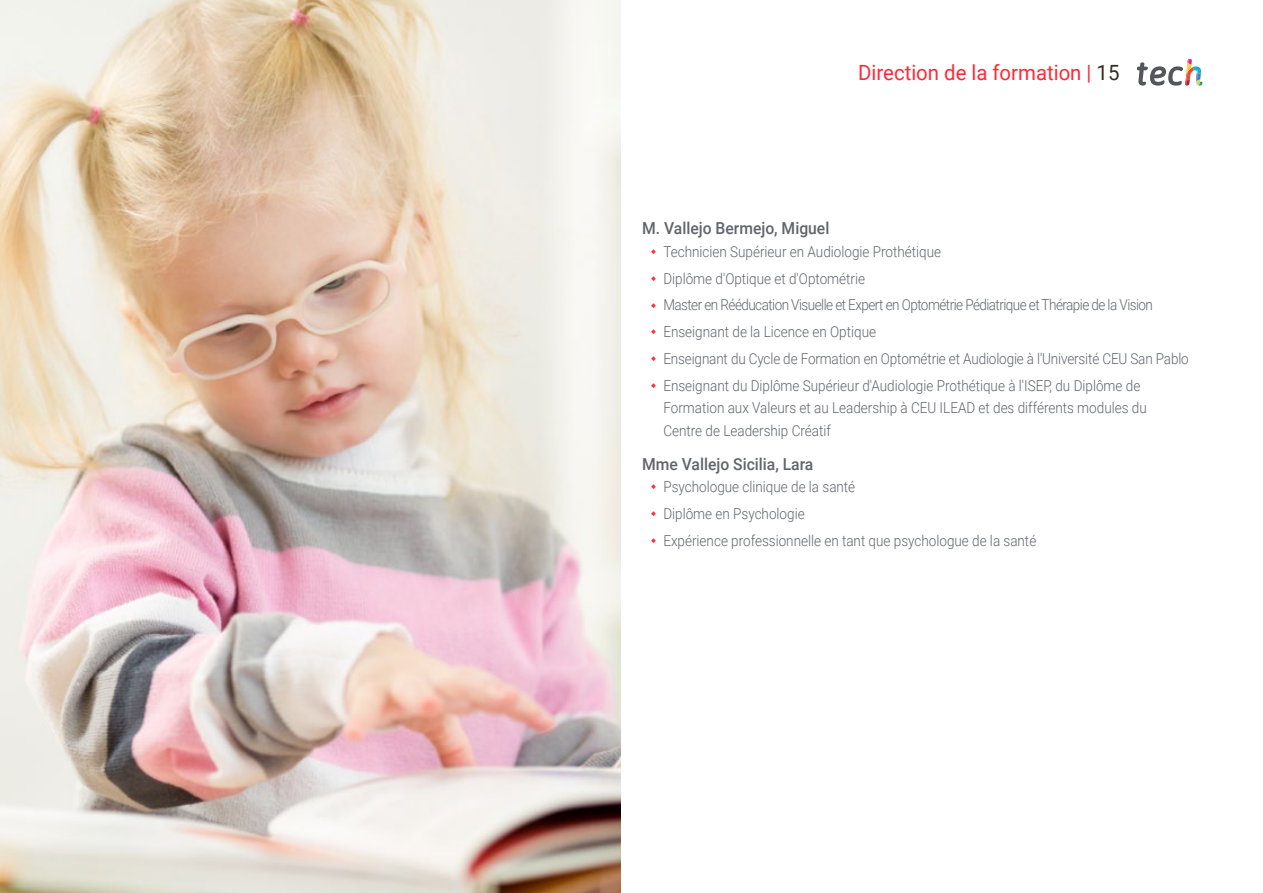
<style>
.page{position:relative;width:1263px;height:893px;background:#fff}
.page>*{position:absolute;margin:0;border:0;box-sizing:border-box;transform-origin:0 0}
.t1{font:21px "Roboto";color:#ff293a}
.t2{font:500 16.5px "Roboto";color:#61646a;scale:.95 1}
.t3{font:300 15px/26.7px "Roboto";color:#61646a;scale:.9 1}
.s1{color:#312e20}
</style>
<div class="page">
<svg style="left:1137px;top:59px;width:65px;height:27px"></svg>
<img style="left:0;top:0;width:621px;height:893px">
<h1 class="t1" style="left:858px;top:57px;width:263px">Direction de la formation | <span class="s1">15</span></h1>
<p class="t2" style="left:642px;top:217px;width:199px">M. Vallejo Bermejo, Miguel</p>
<p class="t3" style="left:663px;top:238px;width:585px">Technicien Supérieur en Audiologie Prothétique<br>Diplôme d'Optique et d'Optométrie<br>Master en Rééducation Visuelle et Expert en Optométrie Pédiatrique et Thérapie de la Vision Enseignant de la Licence en Optique<br>Enseignant du Cycle de Formation en Optométrie et Audiologie à l'Université CEU San Pablo Enseignant du Diplôme Supérieur d'Audiologie Prothétique à l'ISEP, du Diplôme de</p>
<p class="t3" style="left:663px;top:396px;width:539px;line-height:22.5px">Formation aux Valeurs et au Leadership à CEU ILEAD et des différents modules du<br>Centre de Leadership Créatif</p>
<p class="t2" style="left:642px;top:452px;width:182px">Mme Vallejo Sicilia, Lara</p>
<p class="t3" style="left:663px;top:473px;width:416px">Psychologue clinique de la santé<br>Diplôme en Psychologie<br>Expérience professionnelle en tant que psychologue de la santé</p>
</div>
